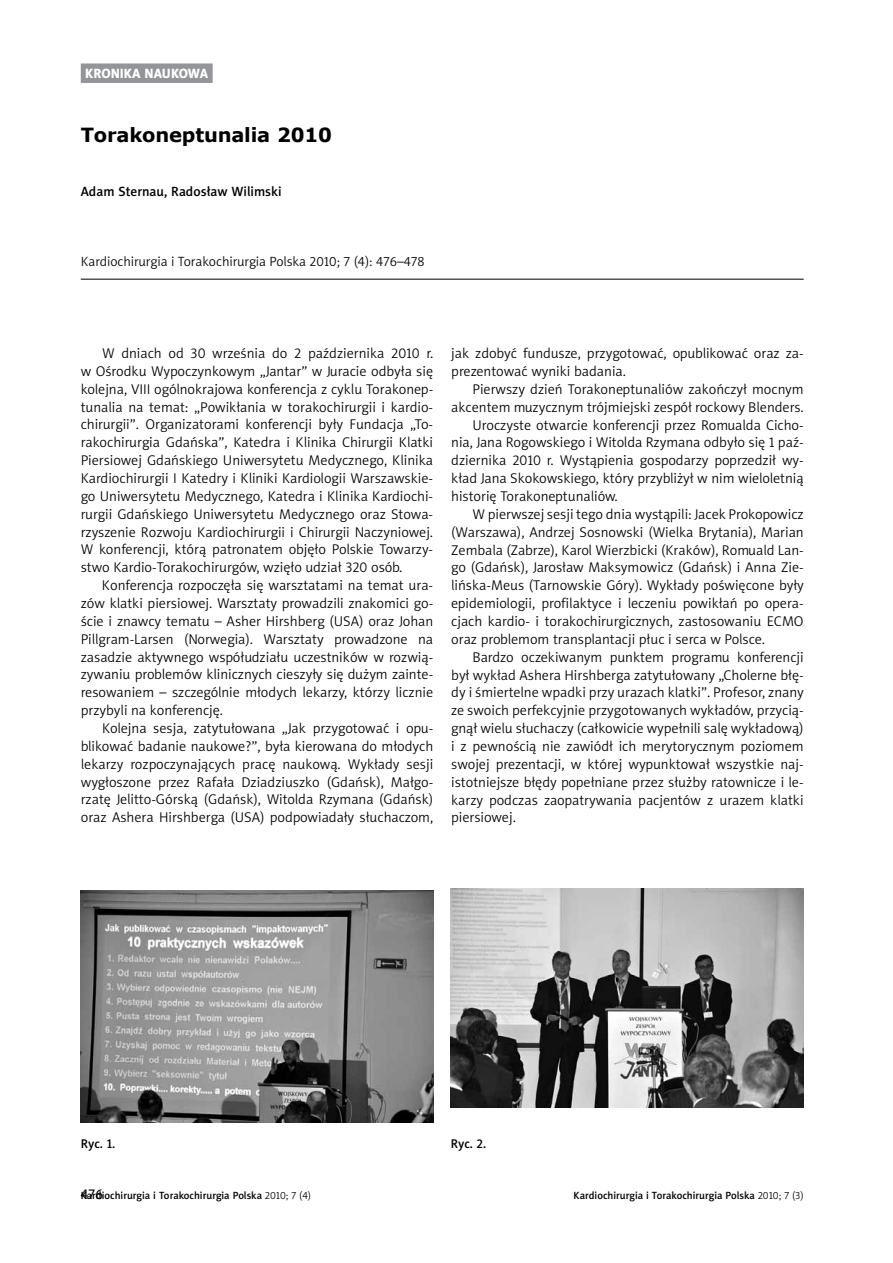
<style>
.page{position:relative;width:893px;height:1263px;background:#fff}
.page>*{position:absolute;margin:0;border:0;box-sizing:border-box;transform-origin:0 0}
.t1{font:700 19.5px "Verdana";letter-spacing:-.01em;color:#000}
.t2{font:14.25px/17.9px "Naomi Sans EFNTT Light";color:#000;text-align:justify}
.t3{font:14.25px "Naomi Sans EFNTT";color:#000}
.t4{font:13.5px "Naomi Sans EFNTT Light";color:#000}
.t5{font:13.5px "Naomi Sans EFNTT Medium";color:#000}
.t6{font:13.5px "Naomi Sans EFNTT Heavy";color:#fff}
.t7{font:12.75px "Naomi Sans EFNTT Medium";color:#000}
.t8{font:10.5px "Naomi Sans EFNTT Medium";color:#000}
.s1{font-family:"Naomi Sans EFNTT Light"}
</style>
<div class="page">
<div style="left:81px;top:63px;width:132px;height:20px;background:#939598"></div>
<hr style="left:81px;top:279px;width:723px;height:1px;background:#000">
<img style="left:81px;top:890px;width:353px;height:233px">
<img style="left:451px;top:889px;width:353px;height:219px">
<p class="t6" style="left:85px;top:65px;width:125px">KRONIKA NAUKOWA</p>
<h1 class="t1" style="left:81px;top:123px;width:253px">Torakoneptunalia 2010</h1>
<p class="t5" style="left:81px;top:183px;width:202px">Adam Sternau, Radosław Wilimski</p>
<p class="t4" style="left:81px;top:254px;width:345px">Kardiochirurgia i Torakochirurgia Polska 2010; 7 (4): 476–478</p>
<p class="t2" style="left:81px;top:344px;width:354px;text-indent:21px">W dniach od 30 września do 2 października 2010 r. w Ośrodku Wypoczynkowym „Jantar” w Juracie odbyła się kolejna, VIII ogólnokrajowa konferencja z cyklu Torakonep&shy;tunalia na temat: „Powikłania w torakochirurgii i kardio&shy;chirurgii”. Organizatorami konferencji były Fundacja „To&shy;rakochirurgia Gdańska”, Katedra i Klinika Chirurgii Klatki Piersiowej Gdańskiego Uniwersytetu Medycznego, Klinika Kardiochirurgii I Katedry i Kliniki Kardiologii Warszawskie&shy;go Uniwersytetu Medycznego, Katedra i Klinika Kardiochi&shy;rurgii Gdańskiego Uniwersytetu Medycznego oraz Stowa&shy;rzyszenie Rozwoju Kardiochirurgii i Chirurgii Naczyniowej.<br>W konferencji, którą patronatem objęło Polskie Towarzy&shy;stwo Kardio-Torakochirurgów, wzięło udział 320 osób.</p>
<p class="t2" style="left:81px;top:576px;width:354px;text-indent:21px">Konferencja rozpoczęła się warsztatami na temat ura&shy;zów klatki piersiowej. Warsztaty prowadzili znakomici go&shy;ście i znawcy tematu – Asher Hirshberg (USA) oraz Johan Pillgram-Larsen (Norwegia). Warsztaty prowadzone na zasadzie aktywnego współudziału uczestników w rozwią&shy;zywaniu problemów klinicznych cieszyły się dużym zainte&shy;resowaniem – szczególnie młodych lekarzy, którzy licznie przybyli na konferencję.</p>
<p class="t2" style="left:81px;top:719px;width:354px;text-indent:21px">Kolejna sesja, zatytułowana „Jak przygotować i opu&shy;blikować badanie naukowe?”, była kierowana do młodych lekarzy rozpoczynających pracę naukową. Wykłady sesji wygłoszone przez Rafała Dziadziuszko (Gdańsk), Małgo&shy;rzatę Jelitto-Górską (Gdańsk), Witolda Rzymana (Gdańsk) oraz Ashera Hirshberga (USA) podpowiadały słuchaczom,</p>
<p class="t2" style="left:451px;top:344px;width:354px">jak zdobyć fundusze, przygotować, opublikować oraz za&shy;prezentować wyniki badania.</p>
<p class="t2" style="left:473px;top:380px;width:333px">Pierwszy dzień Torakoneptunaliów zakończył mocnym</p>
<p class="t2" style="left:451px;top:398px;width:354px">akcentem muzycznym trójmiejski zespół rockowy Blenders.</p>
<p class="t2" style="left:473px;top:416px;width:333px">Uroczyste otwarcie konferencji przez Romualda Cicho-</p>
<p class="t2" style="left:451px;top:434px;width:354px">nia, Jana Rogowskiego i Witolda Rzymana odbyło się 1 paź-</p>
<p class="t2" style="left:451px;top:451px;width:354px">dziernika 2010 r. Wystąpienia gospodarzy poprzedził wy-</p>
<p class="t2" style="left:451px;top:469px;width:354px">kład Jana Skokowskiego, który przybliżył w nim wieloletnią</p>
<p class="t2" style="left:451px;top:487px;width:168px">historię Torakoneptunaliów.</p>
<p class="t2" style="left:472px;top:505px;width:333px">W pierwszej sesji tego dnia wystąpili: Jacek Prokopowicz</p>
<p class="t2" style="left:451px;top:523px;width:354px">(Warszawa), Andrzej Sosnowski (Wielka Brytania), Marian</p>
<p class="t2" style="left:451px;top:541px;width:354px">Zembala (Zabrze), Karol Wierzbicki (Kraków), Romuald Lan-</p>
<p class="t2" style="left:451px;top:559px;width:354px">go (Gdańsk), Jarosław Maksymowicz (Gdańsk) i Anna Zie-</p>
<p class="t2" style="left:451px;top:576px;width:354px">lińska-Meus (Tarnowskie Góry). Wykłady poświęcone były</p>
<p class="t2" style="left:451px;top:594px;width:354px">epidemiologii, profilaktyce i leczeniu powikłań po opera-</p>
<p class="t2" style="left:451px;top:612px;width:354px">cjach kardio- i torakochirurgicznych, zastosowaniu ECMO</p>
<p class="t2" style="left:451px;top:630px;width:315px">oraz problemom transplantacji płuc i serca w Polsce.</p>
<p class="t2" style="left:472px;top:648px;width:333px">Bardzo oczekiwanym punktem programu konferencji</p>
<p class="t2" style="left:451px;top:666px;width:354px">był wykład Ashera Hirshberga zatytułowany „Cholerne błę-</p>
<p class="t2" style="left:451px;top:684px;width:354px">dy i śmiertelne wpadki przy urazach klatki”. Profesor, znany</p>
<p class="t2" style="left:451px;top:701px;width:354px">ze swoich perfekcyjnie przygotowanych wykładów, przycią-</p>
<p class="t2" style="left:451px;top:719px;width:354px">gnął wielu słuchaczy (całkowicie wypełnili salę wykładową)</p>
<p class="t2" style="left:451px;top:737px;width:354px">i z pewnością nie zawiódł ich merytorycznym poziomem</p>
<p class="t2" style="left:451px;top:755px;width:354px">swojej prezentacji, w której wypunktował wszystkie naj-</p>
<p class="t2" style="left:451px;top:773px;width:354px">istotniejsze błędy popełniane przez służby ratownicze i le-</p>
<p class="t2" style="left:451px;top:791px;width:354px">karzy podczas zaopatrywania pacjentów z urazem klatki</p>
<p class="t2" style="left:451px;top:809px;width:66px">piersiowej.</p>
<p class="t7" style="left:81px;top:1136px;width:36px">Ryc. 1.</p>
<p class="t7" style="left:451px;top:1136px;width:37px">Ryc. 2.</p>
<p class="t3" style="left:81px;top:1185px;width:24px">476</p>
<p class="t8" style="left:574px;top:1189px;width:232px">Kardiochirurgia i Torakochirurgia Polska <span class="s1">2010; 7 (3)</span></p>
<p class="t8" style="left:81px;top:1189px;width:232px">Kardiochirurgia i Torakochirurgia Polska <span class="s1">2010; 7 (4)</span></p>
</div>
